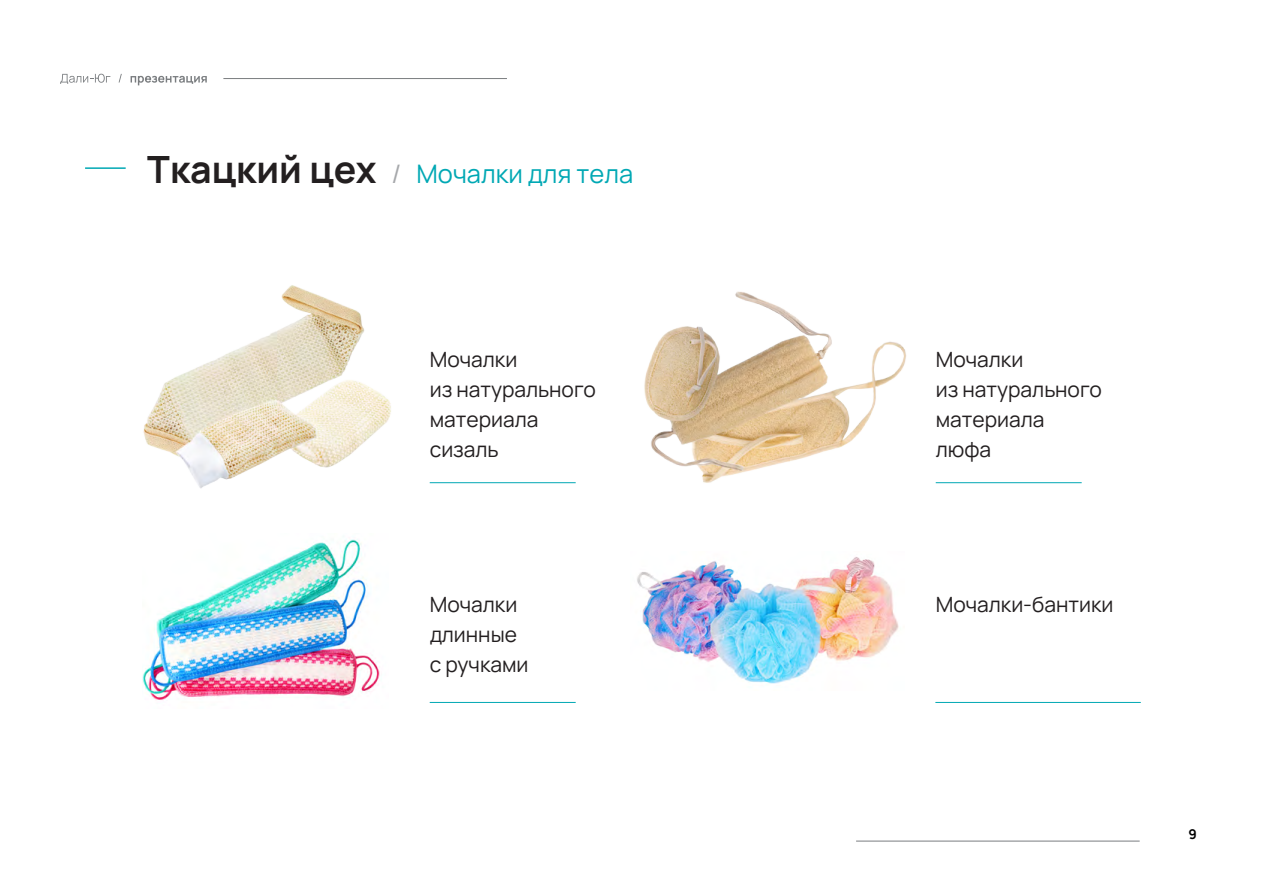
<style>
.page{position:relative;width:1263px;height:893px;background:#fff}
.page>*{position:absolute;margin:0;border:0;box-sizing:border-box;transform-origin:0 0}
.t1{font:25.5px "Manrope";color:#00a8b4}
.t2{font:21px/30px "Manrope";color:#231f20}
.t3{font:700 13.5px "Manrope";color:#000}
.s1{font-weight:700;font-size:37.5px;color:#231f20}
.s2{color:#a6a8ab}
</style>
<div class="page">
<svg style="left:60px;top:74px;width:50px;height:10px"></svg>
<svg style="left:119px;top:74px;width:3px;height:9px"></svg>
<svg style="left:131px;top:76px;width:76px;height:9px"></svg>
<hr style="left:223px;top:78px;width:284px;height:1px;background:#7a7d80">
<hr style="left:856px;top:841px;width:284px;height:1px;background:#7a7d80">
<hr style="left:85px;top:167px;width:41px;height:2px;background:#00a8b4">
<img style="left:637px;top:557px;width:262px;height:127px">
<hr style="left:935px;top:702px;width:206px;height:1px;background:#00a8b4">
<img style="left:142px;top:539px;width:238px;height:161px">
<hr style="left:430px;top:482px;width:146px;height:1px;background:#00a8b4">
<img style="left:143px;top:285px;width:321px;height:203px">
<hr style="left:936px;top:482px;width:146px;height:1px;background:#00a8b4">
<img style="left:644px;top:291px;width:262px;height:192px">
<hr style="left:430px;top:702px;width:146px;height:1px;background:#00a8b4">
<p class="t1" style="left:147px;top:156px;width:487px"><span class="s1">Ткацкий цех</span> <span class="s2">/</span> Мочалки для тела</p>
<p class="t2" style="left:430px;top:343px;width:168px">Мочалки<br>из натурального материала сизаль</p>
<p class="t2" style="left:936px;top:343px;width:168px">Мочалки<br>из натурального материала люфа</p>
<p class="t2" style="left:430px;top:588px;width:100px">Мочалки длинные с ручками</p>
<p class="t2" style="left:936px;top:588px;width:179px">Мочалки-бантики</p>
<p class="t3" style="left:1188px;top:825px;width:10px">9</p>
</div>
